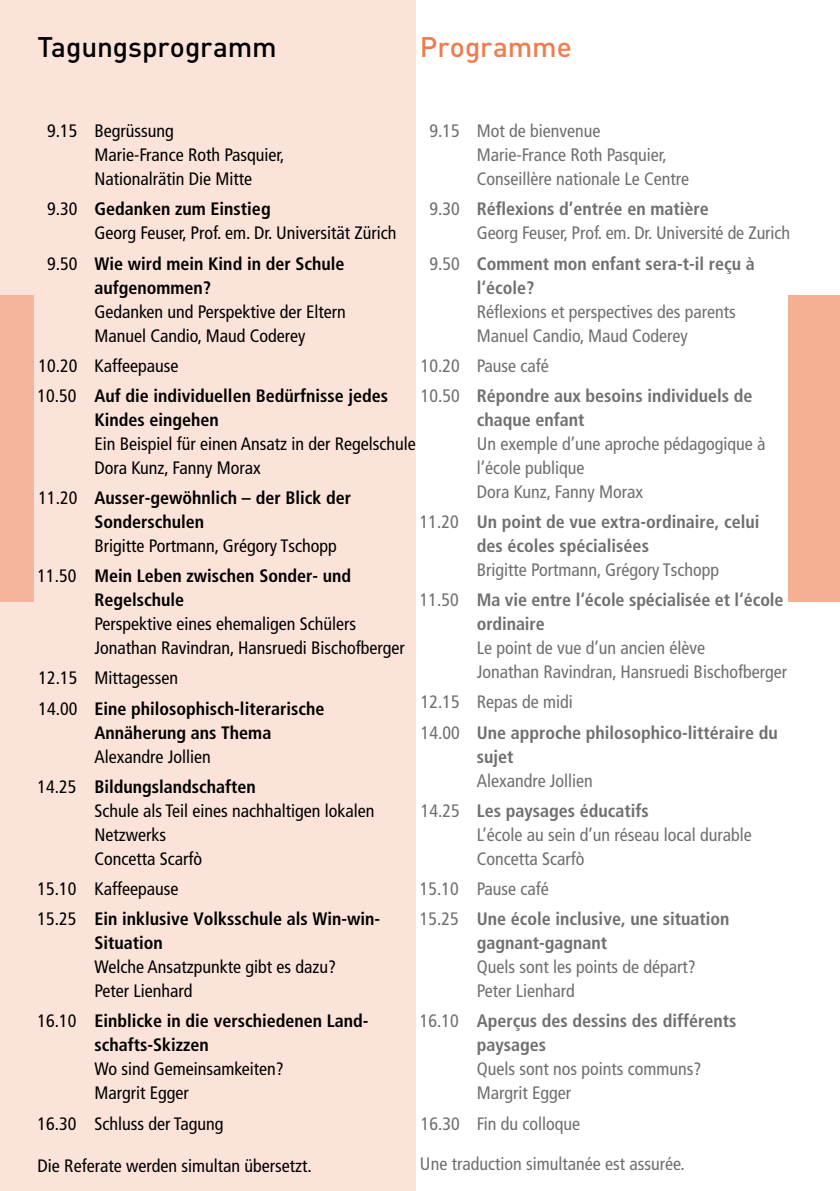
<style>
.page{position:relative;width:840px;height:1191px;background:#fff}
.page>*{position:absolute;margin:0;border:0;box-sizing:border-box;transform-origin:0 0}
.t1{font:500 28px "DIN";letter-spacing:-.005em;color:#000}
.t2{font:500 28px "DIN";color:#ef7c4d}
.t3{font:condensed 18px/24px "Frutiger";color:#000}
.t4{font:condensed 18px/24px "Frutiger";color:#706f6f}
.t5{font:700 condensed 18px/30.2px "Frutiger";color:#706f6f}
.t6{font:700 condensed 18px/24px "Frutiger";color:#000}
.s1{font-weight:700}
.s2{font-weight:400}
</style>
<div class="page">
<div style="left:788px;top:295px;width:51px;height:306px;background:#f5b094"></div>
<div style="left:0;top:0;width:415px;height:1191px;background:#fce3d9"></div>
<h1 class="t1" style="left:38px;top:29px;width:240px">Tagungsprogramm</h1>
<h1 class="t2" style="left:420px;top:29px;width:153px">Programme</h1>
<p class="t4" style="left:476px;top:119px;width:214px;text-indent:-47px">9.15 Mot de bienvenue<br>Marie-France Roth Pasquier,<br>Conseillère nationale Le Centre</p>
<p class="t4" style="left:476px;top:197px;width:314px;text-indent:-47px">9.30 <span class="s1">Réflexions d’entrée en matière<br></span>Georg Feuser, Prof. em. Dr. Université de Zurich</p>
<p class="t5" style="left:476px;top:251px;width:279px;line-height:24px;text-indent:-47px"><span class="s2">9.50</span> Comment mon enfant sera-t-il reçu à l‘école?</p>
<p class="t4" style="left:476px;top:299px;width:260px">Réflexions et perspectives des parents<br>Manuel Candio, Maud Coderey</p>
<p class="t5" style="left:420px;top:350px;width:333px"><span class="s2">10.20 Pause café<br>10.50</span> Répondre aux besoins individuels de</p>
<p class="t5" style="left:476px;top:404px;width:109px">chaque enfant</p>
<p class="t4" style="left:476px;top:432px;width:290px">Un exemple d’une aproche pédagogique à l’école publique<br>Dora Kunz, Fanny Morax</p>
<p class="t5" style="left:476px;top:510px;width:284px;line-height:24px;text-indent:-57px"><span class="s2">11.20</span> Un point de vue extra-ordinaire, celui des écoles spécialisées</p>
<p class="t5" style="left:420px;top:555px;width:365px;text-align:center"><span class="s2">Brigitte Portmann, Grégory Tschopp<br>11.50</span> Ma vie entre l‘école spécialisée et l‘école</p>
<p class="t5" style="left:476px;top:609px;width:69px">ordinaire</p>
<p class="t4" style="left:476px;top:636px;width:311px">Le point de vue d’un ancien élève<br>Jonathan Ravindran, Hansruedi Bischofberger</p>
<p class="t5" style="left:420px;top:687px;width:358px"><span class="s2">12.15 Repas de midi<br>14.00</span> Une approche philosophico-littéraire du</p>
<p class="t5" style="left:476px;top:741px;width:38px">sujet</p>
<p class="t4" style="left:420px;top:765px;width:229px;line-height:30.2px;text-align:center">Alexandre Jollien<br>14.25 <span class="s1">Les paysages éducatifs</span></p>
<p class="t4" style="left:476px;top:822px;width:276px">L’école au sein d’un réseau local durable<br>Concetta Scarfò</p>
<p class="t5" style="left:420px;top:873px;width:311px"><span class="s2">15.10 Pause café<br>15.25</span> Une école inclusive, une situation</p>
<p class="t5" style="left:476px;top:928px;width:132px">gagnant-gagnant</p>
<p class="t4" style="left:476px;top:955px;width:220px">Quels sont les points de départ?<br>Peter Lienhard</p>
<p class="t5" style="left:476px;top:1009px;width:261px;line-height:24px;text-indent:-57px"><span class="s2">16.10</span> Aperçus des dessins des différents paysages</p>
<p class="t4" style="left:476px;top:1057px;width:226px">Quels sont nos points communs?<br>Margrit Egger</p>
<p class="t4" style="left:420px;top:1111px;width:161px">16.30 Fin du colloque</p>
<p class="t4" style="left:420px;top:1151px;width:266px">Une traduction simultanée est assurée.</p>
<p class="t3" style="left:94px;top:119px;width:191px;text-indent:-47px">9.15 Begrüssung<br>Marie-France Roth Pasquier,<br>Nationalrätin Die Mitte</p>
<p class="t3" style="left:94px;top:197px;width:303px;text-indent:-47px">9.30 <span class="s1">Gedanken zum Einstieg<br></span>Georg Feuser, Prof. em. Dr. Universität Zürich</p>
<p class="t6" style="left:94px;top:251px;width:251px;text-indent:-47px"><span class="s2">9.50</span> Wie wird mein Kind in der Schule aufgenommen?</p>
<p class="t3" style="left:94px;top:299px;width:253px">Gedanken und Perspektive der Eltern<br>Manuel Candio, Maud Coderey</p>
<p class="t6" style="left:38px;top:350px;width:352px;line-height:30.2px"><span class="s2">10.20 Kaffeepause<br>10.50</span> Auf die individuellen Bedürfnisse jedes</p>
<p class="t6" style="left:94px;top:408px;width:126px">Kindes eingehen</p>
<p class="t3" style="left:94px;top:432px;width:323px">Ein Beispiel für einen Ansatz in der Regelschule<br>Dora Kunz, Fanny Morax</p>
<p class="t6" style="left:94px;top:486px;width:258px;text-indent:-56px"><span class="s2">11.20</span> Ausser-gewöhnlich – der Blick der<br>Sonderschulen</p>
<p class="t3" style="left:38px;top:531px;width:315px;line-height:30.2px;text-indent:57px">Brigitte Portmann, Grégory Tschopp<br>11.50 <span class="s1">Mein Leben zwischen Sonder- und</span></p>
<p class="t6" style="left:94px;top:588px;width:91px">Regelschule</p>
<p class="t3" style="left:94px;top:612px;width:311px">Perspektive eines ehemaligen Schülers<br>Jonathan Ravindran, Hansruedi Bischofberger</p>
<p class="t6" style="left:38px;top:663px;width:287px;line-height:30.2px"><span class="s2">12.15 Mittagessen<br>14.00</span> Eine philosophisch-literarische</p>
<p class="t6" style="left:94px;top:720px;width:178px">Annäherung ans Thema</p>
<p class="t3" style="left:38px;top:741px;width:220px;line-height:30.2px;text-indent:57px">Alexandre Jollien<br>14.25 <span class="s1">Bildungslandschaften</span></p>
<p class="t3" style="left:94px;top:798px;width:281px">Schule als Teil eines nachhaltigen lokalen<br>Netzwerks<br>Concetta Scarfò</p>
<p class="t6" style="left:38px;top:873px;width:344px;line-height:30.2px"><span class="s2">15.10 Kaffeepause<br>15.25</span> Ein inklusive Volksschule als Win-win-</p>
<p class="t6" style="left:94px;top:931px;width:70px">Situation</p>
<p class="t3" style="left:94px;top:955px;width:243px">Welche Ansatzpunkte gibt es dazu?<br>Peter Lienhard</p>
<p class="t6" style="left:94px;top:1009px;width:275px;text-indent:-57px"><span class="s2">16.10</span> Einblicke in die verschiedenen Land&shy;schafts-Skizzen</p>
<p class="t3" style="left:94px;top:1057px;width:191px">Wo sind Gemeinsamkeiten?<br>Margrit Egger</p>
<p class="t3" style="left:38px;top:1111px;width:187px">16.30 Schluss der Tagung</p>
<p class="t3" style="left:38px;top:1153px;width:275px">Die Referate werden simultan übersetzt.</p>
</div>
